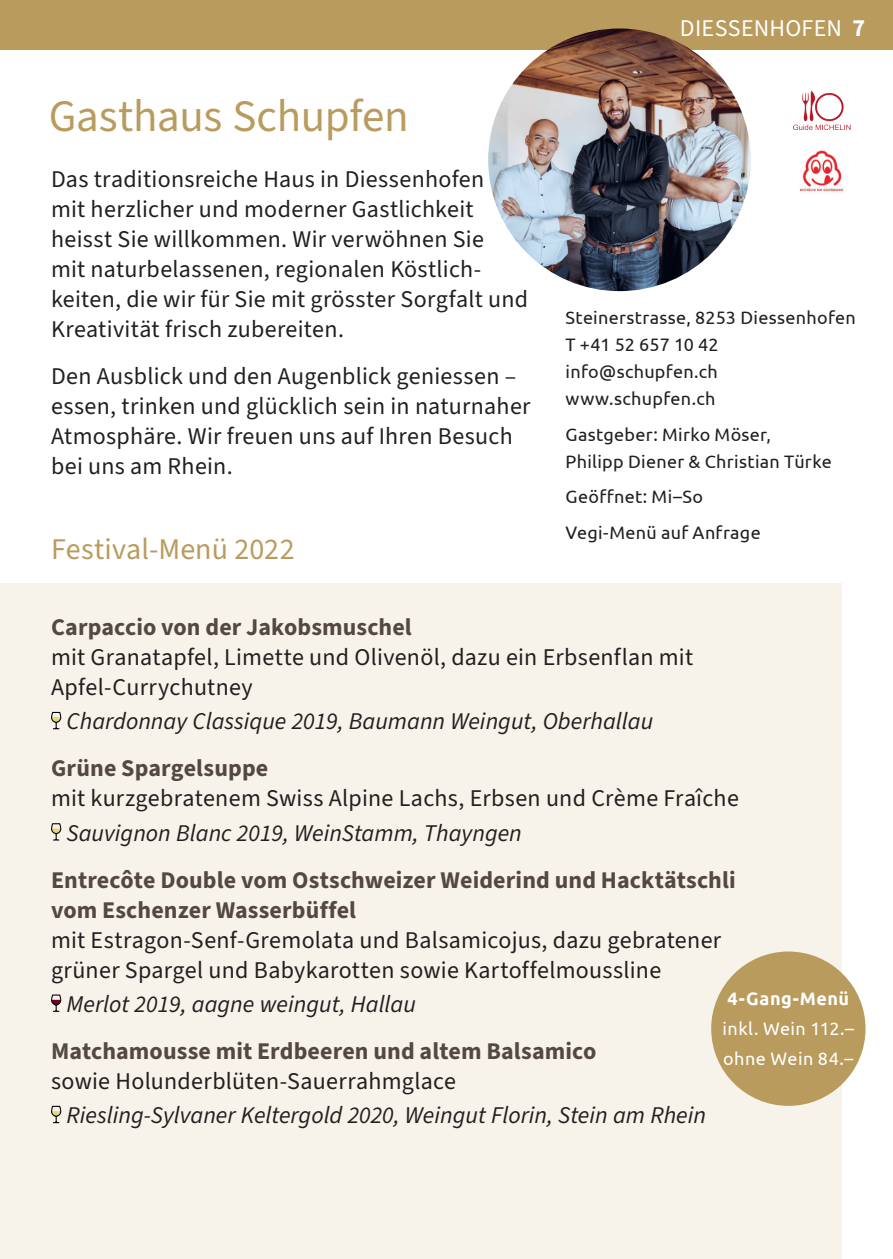
<style>
.page{position:relative;width:893px;height:1259px;background:#fff}
.page>*{position:absolute;margin:0;border:0;box-sizing:border-box;transform-origin:0 0}
.t1{font:45px "Source Sans 3";letter-spacing:-.01em;color:#b99b5d}
.t2{font:30px "Source Sans 3";color:#b99b5d}
.t3{font:24px/30px "Source Sans 3";letter-spacing:.01em;color:#231f20}
.t4{font:italic 24px "Source Sans 3";color:#231f20}
.t5{font:700 24px/30px "Source Sans 3";letter-spacing:.005em;color:#544940}
.t6{font:24px "Source Sans 3";letter-spacing:.01em;color:#fff}
.t7{font:18px/27px "Ubuntu";letter-spacing:.015em;color:#231f20}
.t8{font:18px/30px "Ubuntu";letter-spacing:.025em;color:#fff}
.t9{font:700 18px "Ubuntu";letter-spacing:.03em;color:#fff}
.s1{font-weight:700}
</style>
<div class="page">
<div style="left:0;top:0;width:893px;height:50px;background:#b99b5d"></div>
<div style="left:0;top:583px;width:842px;height:676px;background:#f7f2ea"></div>
<div style="left:711px;top:951px;width:154px;height:155px;background:#b99b5d;border-radius:50%"></div>
<img style="left:488px;top:28px;width:263px;height:263px;border-radius:131px">
<svg style="left:51px;top:712px;width:10px;height:17px"></svg>
<svg style="left:51px;top:823px;width:10px;height:17px"></svg>
<svg style="left:51px;top:994px;width:10px;height:18px"></svg>
<svg style="left:51px;top:1105px;width:10px;height:18px"></svg>
<img style="left:799px;top:150px;width:45px;height:43px">
<img style="left:793px;top:91px;width:57px;height:39px">
<h1 class="t1" style="left:49px;top:86px;width:362px">Gasthaus Schupfen</h1>
<p class="t3" style="left:51px;top:165px;width:479px">Das traditionsreiche Haus in Diessenhofen<br>mit herzlicher und moderner Gastlichkeit heisst Sie willkommen. Wir verwöhnen Sie<br>mit naturbelassenen, regionalen Köstlich&shy;keiten, die wir für Sie mit grösster Sorgfalt und Kreativität frisch zubereiten.</p>
<p class="t3" style="left:51px;top:362px;width:481px">Den Ausblick und den Augenblick geniessen – essen, trinken und glücklich sein in naturnaher Atmosphäre. Wir freuen uns auf Ihren Besuch bei uns am Rhein.</p>
<p class="t2" style="left:51px;top:529px;width:245px">Festival-Menü 2022</p>
<p class="t6" style="left:680px;top:12px;width:187px">DIESSENHOFEN <span class="s1">7</span></p>
<p class="t7" style="left:566px;top:303px;width:292px">Steinerstrasse, 8253 Diessenhofen<br>T +41 52 657 10 42 info@schupfen.ch www.schupfen.ch</p>
<p class="t7" style="left:566px;top:420px;width:268px">Gastgeber: Mirko Möser,<br>Philipp Diener &amp; Christian Türke</p>
<p class="t7" style="left:566px;top:478px;width:197px;line-height:35.4px">Geöffnet: Mi–So<br>Vegi-Menü auf Anfrage</p>
<p class="t5" style="left:51px;top:613px;width:362px">Carpaccio von der Jakobsmuschel</p>
<p class="t3" style="left:51px;top:643px;width:644px">mit Granatapfel, Limette und Olivenöl, dazu ein Erbsenflan mit<br>Apfel-Currychutney</p>
<p class="t4" style="left:67px;top:705px;width:588px">Chardonnay Classique 2019, Baumann Weingut, Oberhallau</p>
<p class="t5" style="left:51px;top:754px;width:219px">Grüne Spargelsuppe</p>
<p class="t3" style="left:51px;top:784px;width:689px">mit kurzgebratenem Swiss Alpine Lachs, Erbsen und Crème Fraîche</p>
<p class="t4" style="left:67px;top:816px;width:457px">Sauvignon Blanc 2019, WeinStamm, Thayngen</p>
<p class="t5" style="left:51px;top:865px;width:686px">Entrecôte Double vom Ostschweizer Weiderind und Hacktätschli vom Eschenzer Wasserbüffel</p>
<p class="t3" style="left:51px;top:925px;width:672px">mit Estragon-Senf-Gremolata und Balsamicojus, dazu gebratener grüner Spargel und Babykarotten sowie Kartoffelmoussline</p>
<p class="t4" style="left:67px;top:988px;width:351px">Merlot 2019, aagne weingut, Hallau</p>
<p class="t5" style="left:51px;top:1036px;width:547px">Matchamousse mit Erdbeeren und altem Balsamico</p>
<p class="t3" style="left:51px;top:1066px;width:406px">sowie Holunderblüten-Sauerrahmglace</p>
<p class="t4" style="left:67px;top:1099px;width:641px">Riesling-Sylvaner Keltergold 2020, Weingut Florin, Stein am Rhein</p>
<p class="t9" style="left:727px;top:987px;width:123px">4-Gang-Menü</p>
<p class="t8" style="left:722px;top:1012px;width:133px">inkl. Wein 112.– ohne Wein 84.–</p>
</div>
